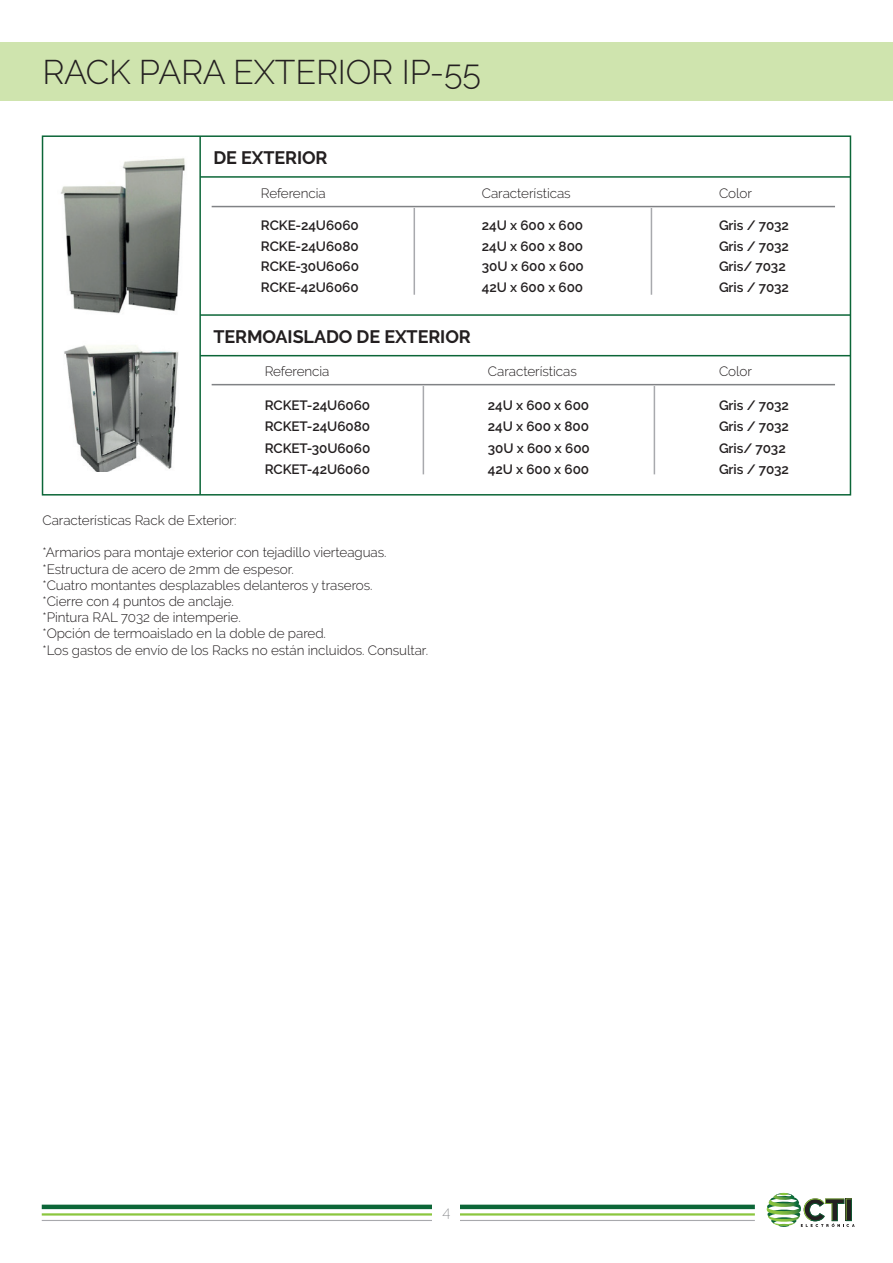
<style>
.page{position:relative;width:893px;height:1263px;background:#fff}
.page>*{position:absolute;margin:0;border:0;box-sizing:border-box;transform-origin:0 0}
.t1{font:300 34.05px "Raleway";letter-spacing:-.005em;color:#231f20}
.t2{font:700 18px "Raleway";letter-spacing:-.005em;color:#231f20}
.t3{font:200 15px "Raleway";color:#808285}
.t4{font:300 13.5px/16.2px "Raleway";letter-spacing:-.005em;color:#231f20}
.t5{font:600 13.5px/20.5px "Raleway";letter-spacing:-.005em;color:#231f20;text-align:justify}
</style>
<div class="page">
<img style="left:64px;top:345px;width:115px;height:127px">
<img style="left:60px;top:158px;width:125px;height:156px">
<div style="left:0;top:43px;width:893px;height:58px;background:#cfe4ae"></div>
<div style="left:42px;top:135px;width:809px;height:360px;border:2px solid #0c6638"></div>
<hr style="left:212px;top:206px;width:623px;height:1px;background:#808285">
<hr style="left:200px;top:176px;width:650px;height:2px;background:#0c6638">
<hr style="left:200px;top:355px;width:650px;height:1px;background:#0c6638">
<hr style="left:42px;top:1220px;width:713px;height:1px;background:#a8a9ad">
<hr style="left:42px;top:1213px;width:713px;height:2px;background:#8bc63e">
<div style="left:42px;top:1204px;width:713px;height:5px;background:#0c6638"></div>
<svg style="left:766px;top:1193px;width:89px;height:34px"></svg>
<div style="left:433px;top:1203px;width:27px;height:19px;background:#fff"></div>
<hr style="left:199px;top:136px;width:2px;height:359px;background:#0c6638">
<hr style="left:651px;top:208px;width:1px;height:87px;background:#a8a9ad">
<hr style="left:414px;top:208px;width:1px;height:87px;background:#a8a9ad">
<hr style="left:212px;top:384px;width:623px;height:1px;background:#808285">
<hr style="left:654px;top:386px;width:1px;height:88px;background:#a8a9ad">
<hr style="left:423px;top:386px;width:1px;height:88px;background:#a8a9ad">
<hr style="left:200px;top:314px;width:650px;height:2px;background:#0c6638">
<hr style="left:892px;top:43px;width:1px;height:58px;background:#95ad97">
<h1 class="t1" style="left:43px;top:52px;width:440px">RACK PARA EXTERIOR IP-55</h1>
<h2 class="t2" style="left:213px;top:148px;width:116px">DE EXTERIOR</h2>
<p class="t4" style="left:261px;top:185px;width:66px">Referencia</p>
<p class="t5" style="left:261px;top:215px;width:100px">RCKE-24U6060<br>RCKE-24U6080<br>RCKE-30U6060<br>RCKE-42U6060</p>
<p class="t4" style="left:482px;top:185px;width:90px">Características</p>
<p class="t5" style="left:482px;top:215px;width:104px">24U x 600 x 600<br>24U x 600 x 800<br>30U x 600 x 600<br>42U x 600 x 600</p>
<h2 class="t2" style="left:213px;top:326px;width:259px">TERMOAISLADO DE EXTERIOR</h2>
<p class="t4" style="left:265px;top:363px;width:66px">Referencia</p>
<p class="t5" style="left:265px;top:394px;width:107px;line-height:21.6px">RCKET-24U6060<br>RCKET-24U6080<br>RCKET-30U6060<br>RCKET-42U6060</p>
<p class="t4" style="left:488px;top:363px;width:90px">Características</p>
<p class="t5" style="left:488px;top:394px;width:103px;line-height:21.6px">24U x 600 x 600<br>24U x 600 x 800<br>30U x 600 x 600<br>42U x 600 x 600</p>
<p class="t4" style="left:43px;top:512px;width:195px">Características Rack de Exterior:</p>
<p class="t4" style="left:43px;top:544px;width:387px">*Armarios para montaje exterior con tejadillo vierteaguas. *Estructura de acero de 2mm de espesor.<br>*Cuatro montantes desplazables delanteros y traseros.<br>*Cierre con 4 puntos de anclaje.<br>*Pintura RAL 7032 de intemperie.<br>*Opción de termoaislado en la doble de pared.<br>*Los gastos de envío de los Racks no están incluidos. Consultar.</p>
<p class="t4" style="left:719px;top:185px;width:35px">Color</p>
<p class="t5" style="left:719px;top:215px;width:71px;text-align:left">Gris / 7032<br>Gris / 7032<br>Gris/ 7032<br>Gris / 7032</p>
<p class="t4" style="left:719px;top:363px;width:35px">Color</p>
<p class="t5" style="left:719px;top:394px;width:71px;line-height:21.6px;text-align:left">Gris / 7032<br>Gris / 7032<br>Gris/ 7032<br>Gris / 7032</p>
<p class="t3" style="left:443px;top:1203px;width:9px">4</p>
</div>
